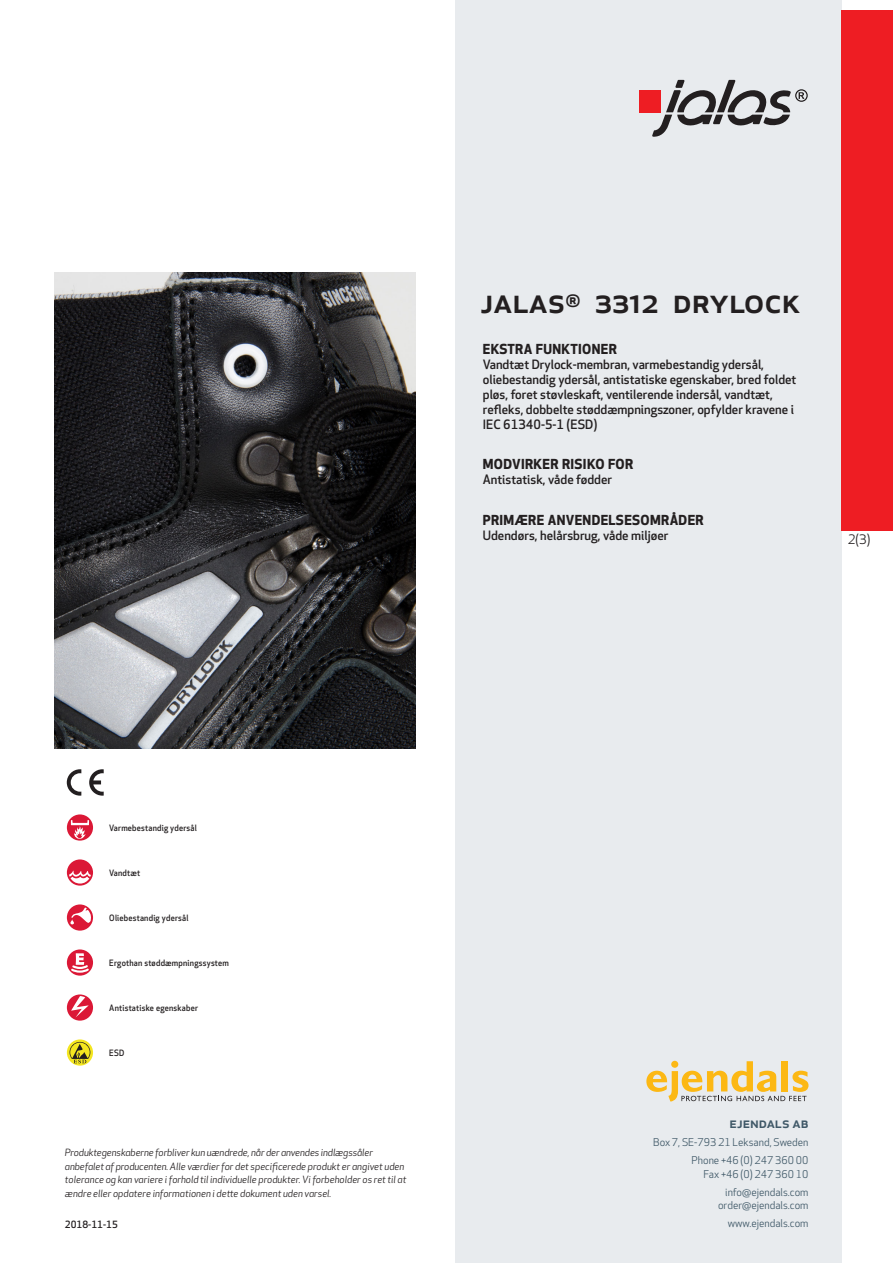
<style>
.page{position:relative;width:893px;height:1263px;background:#fff}
.page>*{position:absolute;margin:0;border:0;box-sizing:border-box;transform-origin:0 0}
.prodname{font:500 34.5px "Apex New";color:#231f20}
.t1{font:500 15px "Apex New";color:#405968}
.Funktion_body{font:700 13.5px "Apex New";letter-spacing:.025em;color:#231f20}
.t2{font:12.75px "Apex New";color:#231f20}
.Funktion_body-2{font:500 12.6px/15px "Apex New";color:#231f20}
.t3{font:10.5px/18px "Apex New";color:#405968;text-align:right}
.t4{font:italic 9.75px/13.5px "Apex New";color:#231f20}
.Sidfot_datum{font:500 9.75px "Apex New";color:#231f20}
.Artikel{font:500 8.55px "Apex New";letter-spacing:.025em;color:#231f20;scale:.95 1}
</style>
<div class="page">
<div style="left:455px;top:0;width:387px;height:1263px;background:#e8ebee"></div>
<svg style="left:646px;top:1061px;width:162px;height:40px"></svg>
<div style="left:842px;top:11px;width:51px;height:520px;background:#ee1d23"></div>
<div style="left:639px;top:90px;width:22px;height:22px;background:#ee1d23"></div>
<svg style="left:652px;top:80px;width:156px;height:57px"></svg>
<svg style="left:67px;top:814px;width:26px;height:27px"></svg>
<svg style="left:71px;top:820px;width:18px;height:19px"></svg>
<div style="left:67px;top:859px;width:26px;height:27px;background:#db1836;border-radius:50%"></div>
<svg style="left:69px;top:871px;width:22px;height:12px"></svg>
<svg style="left:67px;top:904px;width:26px;height:27px"></svg>
<svg style="left:70px;top:907px;width:21px;height:17px"></svg>
<svg style="left:67px;top:949px;width:26px;height:27px"></svg>
<svg style="left:69px;top:953px;width:22px;height:21px"></svg>
<svg style="left:67px;top:994px;width:26px;height:27px"></svg>
<svg style="left:71px;top:996px;width:18px;height:21px"></svg>
<svg style="left:67px;top:1039px;width:26px;height:26px"></svg>
<svg style="left:70px;top:1042px;width:20px;height:21px"></svg>
<svg style="left:89px;top:769px;width:15px;height:27px"></svg>
<svg style="left:67px;top:769px;width:14px;height:27px"></svg>
<img style="left:54px;top:272px;width:361px;height:476px">
<p class="prodname" style="left:480px;top:277px;width:322px">JALAS<sup>®</sup> 3312 Drylock</p>
<p class="Funktion_body" style="left:483px;top:339px;width:136px">EKSTRA FUNKTIONER</p>
<p class="Funktion_body-2" style="left:483px;top:356px;width:315px">Vandtæt Drylock-membran, varmebestandig ydersål, oliebestandig ydersål, antistatiske egenskaber, bred foldet pløs, foret støvleskaft, ventilerende indersål, vandtæt, refleks, dobbelte støddæmpningszoner, opfylder kravene i IEC 61340-5-1 (ESD)</p>
<p class="Funktion_body" style="left:483px;top:455px;width:152px">MODVIRKER RISIKO FOR</p>
<p class="Funktion_body-2" style="left:483px;top:472px;width:131px">Antistatisk, våde fødder</p>
<p class="Funktion_body" style="left:483px;top:510px;width:222px">PRIMÆRE ANVENDELSESOMRÅDER</p>
<p class="Funktion_body-2" style="left:483px;top:528px;width:187px">Udendørs, helårsbrug, våde miljøer</p>
<p class="t2" style="left:848px;top:531px;width:24px">2(3)</p>
<p class="Artikel" style="left:109px;top:822px;width:94px">Varmebestandig ydersål</p>
<p class="Artikel" style="left:109px;top:867px;width:34px">Vandtæt</p>
<p class="Artikel" style="left:109px;top:912px;width:85px">Oliebestandig ydersål</p>
<p class="Artikel" style="left:109px;top:957px;width:128px">Ergothan støddæmpningssystem</p>
<p class="Artikel" style="left:109px;top:1002px;width:95px">Antistatiske egenskaber</p>
<p class="Artikel" style="left:109px;top:1047px;width:17px">ESD</p>
<p class="t4" style="left:65px;top:1146px;width:343px">Produktegenskaberne forbliver kun uændrede, når der anvendes indlægssåler anbefalet af producenten. Alle værdier for det specificerede produkt er angivet uden tolerance og kan variere i forhold til individuelle produkter. Vi forbeholder os ret til at ændre eller opdatere informationen i dette dokument uden varsel.</p>
<p class="Sidfot_datum" style="left:65px;top:1218px;width:54px">2018-11-15</p>
<h2 class="t1" style="left:729px;top:1113px;width:80px">ejendals ab</h2>
<p class="t3" style="left:653px;top:1133px;width:157px">Box 7, SE-793 21 Leksand, Sweden<br>Phone +46 (0) 247 360 00</p>
<p class="t3" style="left:703px;top:1165px;width:107px">Fax +46 (0) 247 360 10 info@ejendals.com</p>
<p class="t3" style="left:718px;top:1196px;width:92px">order@ejendals.com</p>
<p class="t3" style="left:728px;top:1215px;width:82px">www.ejendals.com</p>
</div>
